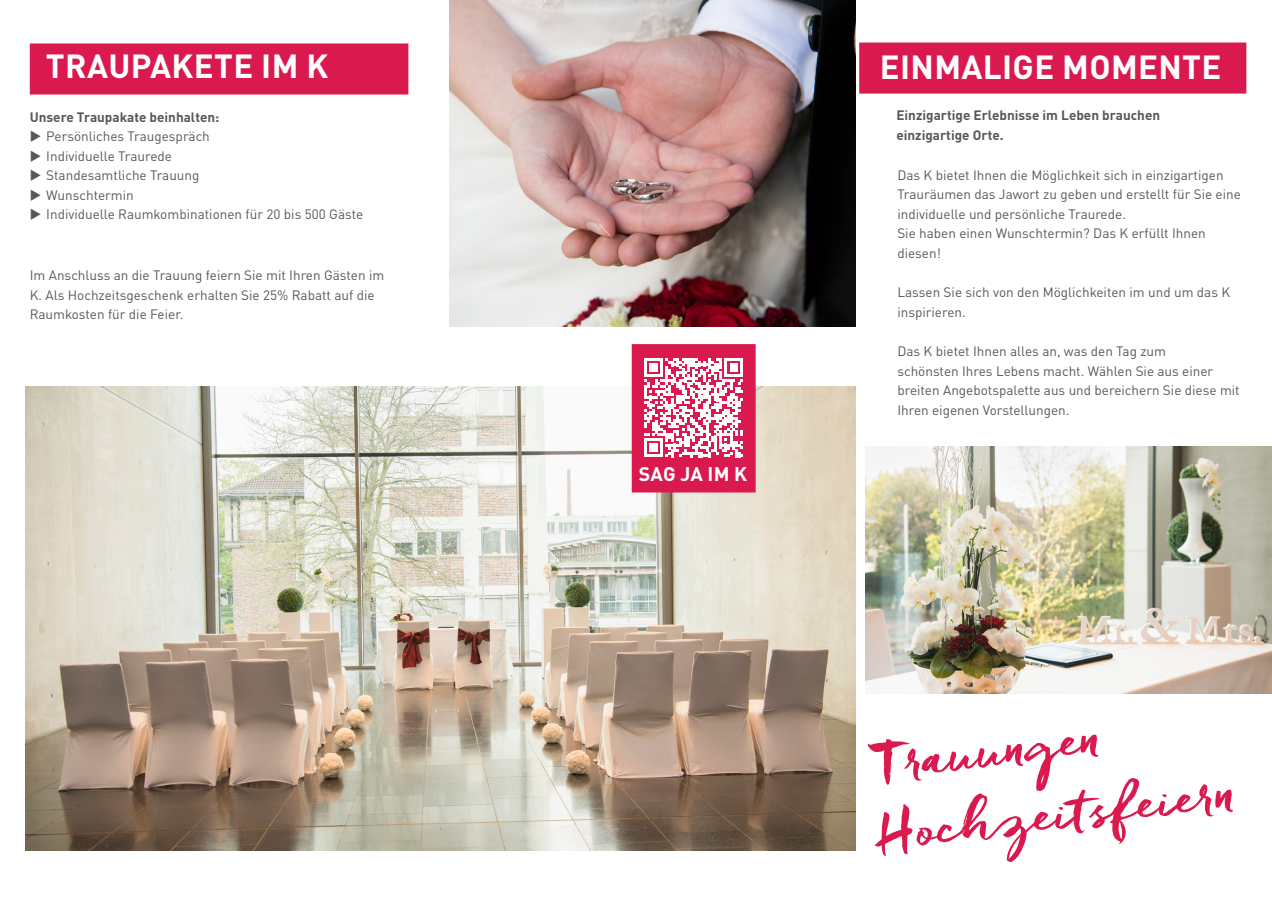
<style>
.page{position:relative;width:1272px;height:902px;background:#fff}
.page>*{position:absolute;margin:0;border:0;box-sizing:border-box;transform-origin:0 0}
.t1{font:57px/70.9px "Freeland";color:#da1a4e}
.t2{font:700 33px "DINOT";letter-spacing:.01em;color:#fff}
.t3{font:700 19.5px "DINOT";letter-spacing:.005em;color:#fff}
.t4{font:13.5px/19.5px "DINOT";color:#57585a}
.t5{font:700 13.5px/19.5px "DINOT";color:#57585a}
</style>
<div class="page">
<div style="left:30px;top:43px;width:378px;height:51px;background:#da1a4e;border:2px solid #da1a4e"></div>
<div style="left:859px;top:43px;width:387px;height:51px;background:#da1a4e;border:2px solid #da1a4e"></div>
<img style="left:26px;top:386px;width:829px;height:464px">
<img style="left:449px;top:0;width:406px;height:326px">
<img style="left:865px;top:446px;width:406px;height:247px">
<div style="left:631px;top:344px;width:124px;height:148px;background:#da1a4e;border:2px solid #da1a4e"></div>
<svg style="left:644px;top:358px;width:99px;height:99px"></svg>
<h2 class="t2" style="left:46px;top:45px;width:284px">TRAUPAKETE IM K</h2>
<h2 class="t2" style="left:879px;top:46px;width:343px">EINMALIGE MOMENTE</h2>
<p class="t5" style="left:896px;top:105px;width:265px">Einzigartige Erlebnisse im Leben brauchen einzigartige Orte.</p>
<p class="t4" style="left:897px;top:165px;width:345px">Das K bietet Ihnen die Möglichkeit sich in einzigartigen Trauräumen das Jawort zu geben und erstellt für Sie eine individuelle und persönliche Traurede.<br>Sie haben einen Wunschtermin? Das K erfüllt Ihnen diesen!</p>
<p class="t4" style="left:897px;top:282px;width:334px">Lassen Sie sich von den Möglichkeiten im und um das K inspirieren.</p>
<p class="t4" style="left:897px;top:341px;width:344px">Das K bietet Ihnen alles an, was den Tag zum<br>schönsten Ihres Lebens macht. Wählen Sie aus einer breiten Angebotspalette aus und bereichern Sie diese mit Ihren eigenen Vorstellungen.</p>
<p class="t5" style="left:30px;top:107px;width:191px">Unsere Traupakate beinhalten:</p>
<p class="t4" style="left:46px;top:126px;width:318px">Persönliches Traugespräch<br>Individuelle Traurede<br>Standesamtliche Trauung<br>Wunschtermin<br>Individuelle Raumkombinationen für 20 bis 500 Gäste</p>
<p class="t4" style="left:30px;top:265px;width:356px">Im Anschluss an die Trauung feiern Sie mit Ihren Gästen im<br>K. Als Hochzeitsgeschenk erhalten Sie 25% Rabatt auf die<br>Raumkosten für die Feier.</p>
<h3 class="t3" style="left:639px;top:461px;width:110px">SAG JA IM K</h3>
<h1 class="t1" style="left:863px;top:724px;width:364px;rotate:-7deg">Trauungen<br>Hochzeitsfeiern</h1>
</div>
